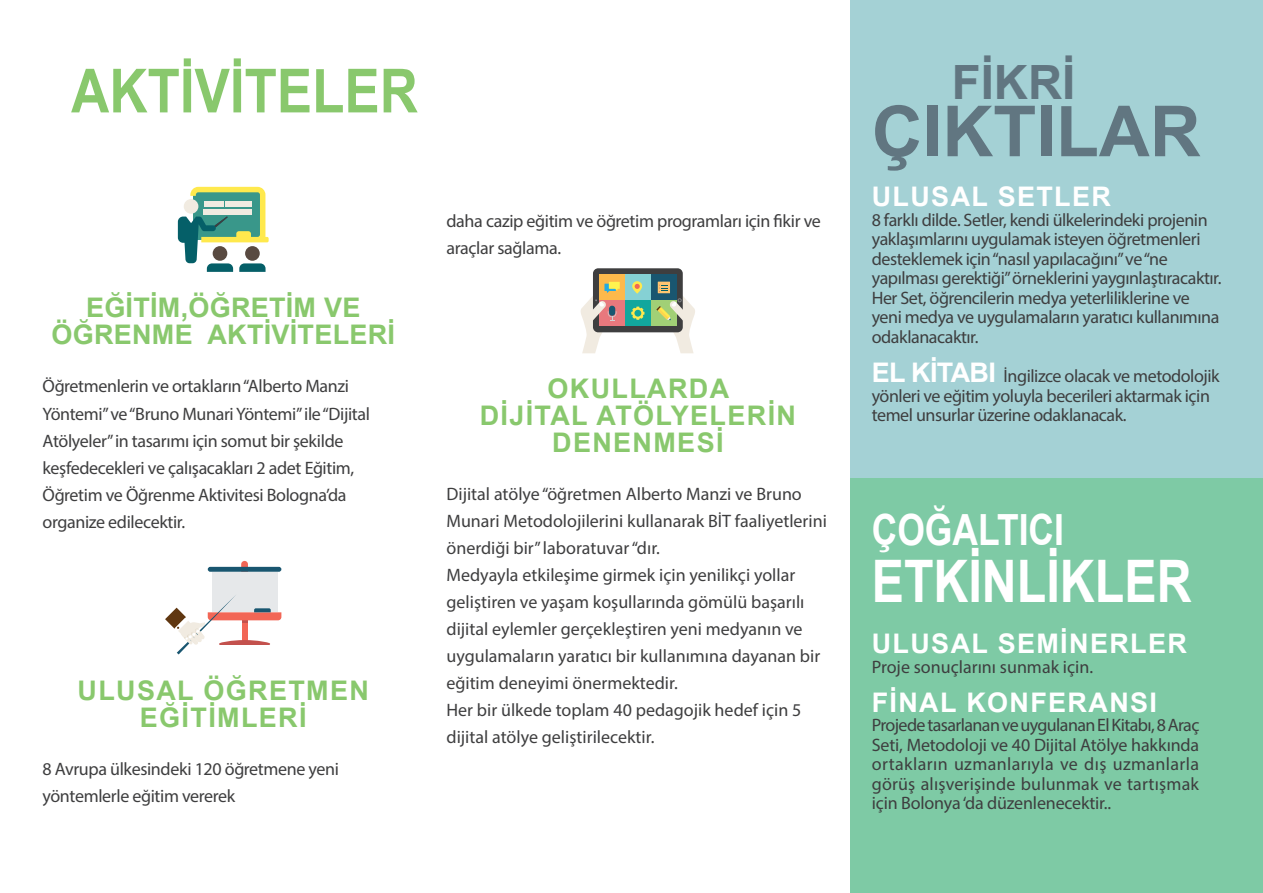
<style>
.page{position:relative;width:1263px;height:893px;background:#fff}
.page>*{position:absolute;margin:0;border:0;box-sizing:border-box;transform-origin:0 0}
.t1{font:700 70.5px "Arial";color:#617681}
.t2{font:700 60.9px "Arial";color:#89c86d;scale:.87 1}
.t3{font:700 58.65px "Arial";color:#fff;scale:.82 1}
.t4{font:700 47.25px "Arial";color:#617681}
.t5{font:700 43.05px "Arial";color:#fff;scale:.82 1}
.t6{font:700 27px/27px "Arial";letter-spacing:.05em;color:#89c86d;text-align:center}
.t7{font:700 27px "Arial";letter-spacing:.05em;color:#fff}
.t8{font:700 27px/27.2px "Arial";letter-spacing:.01em;color:#89c86d;text-align:center}
.t9{font:18px/19.5px "Myriad Pro";letter-spacing:-.02em;color:#3e3e3f}
.t10{font:18px/27px "Myriad Pro";color:#3e3e3f}
.s1{font-family:"Arial";font-weight:700;font-size:27px;color:#fff}
</style>
<div class="page">
<div style="left:850px;top:0;width:413px;height:893px;background:#a4d1d5"></div>
<div style="left:850px;top:478px;width:413px;height:415px;background:#7ecaa5"></div>
<div style="left:593px;top:268px;width:90px;height:64px;background:#3e3e3f;border-radius:5px"></div>
<div style="left:599px;top:275px;width:26px;height:25px;background:#fcb94b"></div>
<div style="left:625px;top:275px;width:26px;height:25px;background:#85d1d4"></div>
<div style="left:651px;top:275px;width:25px;height:25px;background:#195670"></div>
<div style="left:599px;top:300px;width:26px;height:26px;background:#e8787d"></div>
<div style="left:625px;top:300px;width:26px;height:26px;background:#12a79d"></div>
<div style="left:651px;top:300px;width:25px;height:26px;background:#a1d076"></div>
<div style="left:658px;top:282px;width:12px;height:11px;background:#fec671"></div>
<svg style="left:632px;top:281px;width:10px;height:13px"></svg>
<svg style="left:635px;top:284px;width:5px;height:5px"></svg>
<svg style="left:631px;top:307px;width:13px;height:13px"></svg>
<svg style="left:580px;top:282px;width:40px;height:71px"></svg>
<svg style="left:656px;top:285px;width:39px;height:68px"></svg>
<svg style="left:178px;top:187px;width:91px;height:85px"></svg>
<div style="left:204px;top:210px;width:48px;height:5px;background:#f1ebe1"></div>
<div style="left:204px;top:202px;width:19px;height:5px;background:#f1ebe1"></div>
<div style="left:226px;top:202px;width:26px;height:5px;background:#f1ebe1"></div>
<svg style="left:241px;top:561px;width:7px;height:6px"></svg>
<div style="left:208px;top:567px;width:73px;height:5px;background:#195670;border-radius:2px"></div>
<div style="left:212px;top:572px;width:65px;height:39px;background:#e6e8ea"></div>
<svg style="left:165px;top:594px;width:116px;height:60px"></svg>
<h2 class="t2" style="left:71px;top:50px;width:400px">AKTİVİTELER</h2>
<h3 class="t8" style="left:52px;top:295px;width:345px">EĞİTİM,ÖĞRETİM VE<br>ÖĞRENME AKTİVİTELERİ</h3>
<p class="t9" style="left:43px;top:372px;width:329px;line-height:27.2px">Öğretmenlerin ve ortakların “Alberto Manzi Yöntemi” ve “Bruno Munari Yöntemi” ile “Dijital Atölyeler” in tasarımı için somut bir şekilde keşfedecekleri ve çalışacakları 2 adet Eğitim, Öğretim ve Öğrenme Aktivitesi Bologna’da organize edilecektir.</p>
<h3 class="t6" style="left:78px;top:677px;width:293px">ULUSAL ÖĞRETMEN<br>EĞİTİMLERİ</h3>
<p class="t9" style="left:43px;top:755px;width:298px;line-height:27.2px">8 Avrupa ülkesindeki 120 öğretmene yeni yöntemlerle eğitim vererek</p>
<p class="t9" style="left:446px;top:207px;width:376px;line-height:27px">daha cazip eğitim ve öğretim programları için fikir ve araçlar sağlama.</p>
<h3 class="t6" style="left:480px;top:376px;width:318px">OKULLARDA<br>DİJİTAL ATÖLYELERİN<br>DENENMESİ</h3>
<p class="t10" style="left:446px;top:480px;width:382px">Dijital atölye “öğretmen Alberto Manzi ve Bruno Munari Metodolojilerini kullanarak BİT faaliyetlerini önerdiği bir” laboratuvar “dır.<br>Medyayla etkileşime girmek için yenilikçi yollar geliştiren ve yaşam koşullarında gömülü başarılı dijital eylemler gerçekleştiren yeni medyanın ve uygulamaların yaratıcı bir kullanımına dayanan bir eğitim deneyimi önermektedir.<br>Her bir ülkede toplam 40 pedagojik hedef için 5 dijital atölye geliştirilecektir.</p>
<h3 class="t4" style="left:952px;top:51px;width:125px">FİKRİ</h3>
<h1 class="t1" style="left:872px;top:84px;width:330px">ÇIKTILAR</h1>
<h3 class="t7" style="left:872px;top:179px;width:241px">ULUSAL SETLER</h3>
<p class="t9" style="left:872px;top:210px;width:351px">8 farklı dilde. Setler, kendi ülkelerindeki projenin yaklaşımlarını uygulamak isteyen öğretmenleri desteklemek için “nasıl yapılacağını” ve “ne yapılması gerektiği” örneklerini yaygınlaştıracaktır.<br>Her Set, öğrencilerin medya yeterliliklerine ve yeni medya ve uygulamaların yaratıcı kullanımına odaklanacaktır.</p>
<p class="t9" style="left:872px;top:366px;width:349px"><span class="s1">EL KİTABI</span> İngilizce olacak ve metodolojik yönleri ve eğitim yoluyla becerileri aktarmak için temel unsurlar üzerine odaklanacak.</p>
<h3 class="t5" style="left:872px;top:501px;width:236px">ÇOĞALTICI</h3>
<h3 class="t3" style="left:872px;top:542px;width:392px">ETKİNLİKLER</h3>
<h3 class="t7" style="left:872px;top:626px;width:317px">ULUSAL SEMİNERLER</h3>
<p class="t10" style="left:872px;top:653px;width:223px">Proje sonuçlarını sunmak için.</p>
<h3 class="t7" style="left:872px;top:684px;width:287px">FİNAL KONFERANSI</h3>
<p class="t9" style="left:872px;top:715px;width:329px;text-align:justify">Projede tasarlanan ve uygulanan El Kitabı, 8 Araç Seti, Metodoloji ve 40 Dijital Atölye hakkında ortakların uzmanlarıyla ve dış uzmanlarla görüş alışverişinde bulunmak ve tartışmak için Bolonya ‘da düzenlenecektir..</p>
</div>
